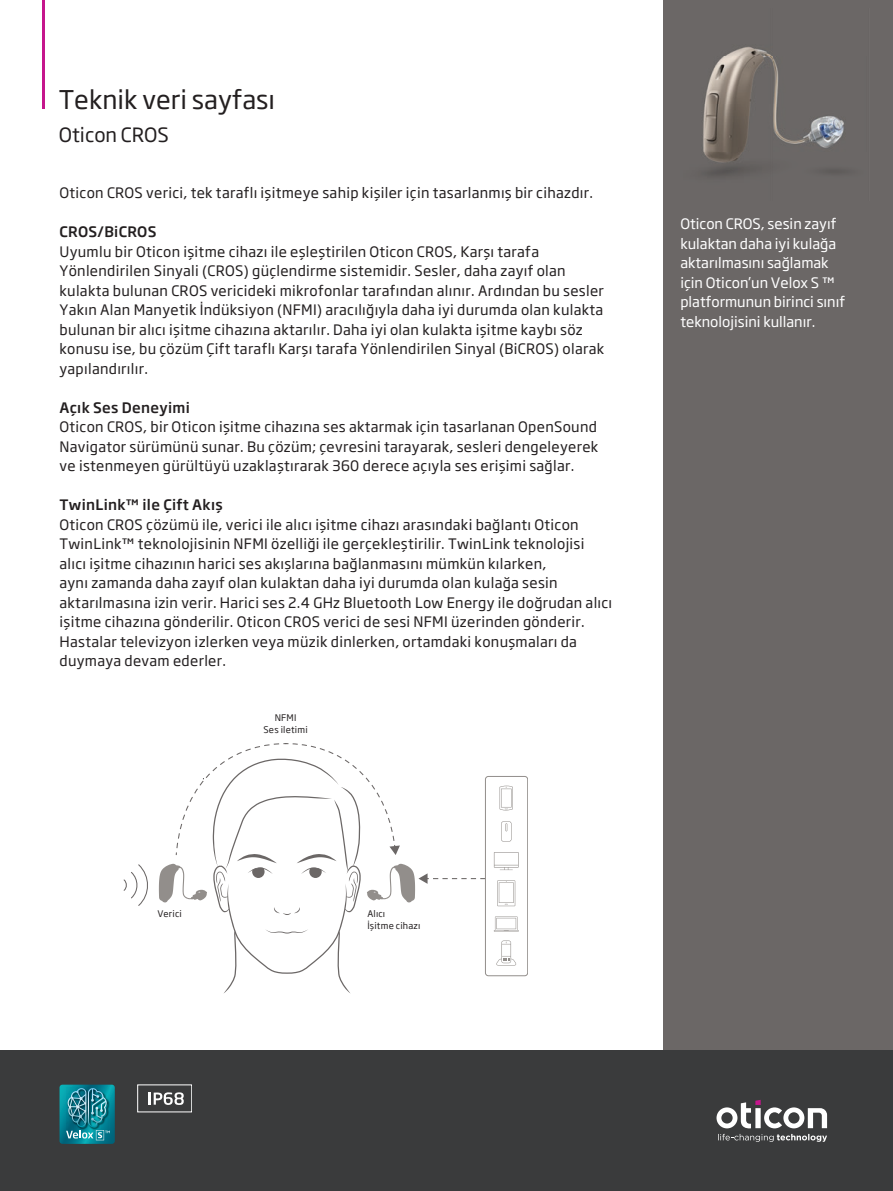
<style>
.page{position:relative;width:893px;height:1191px;background:#fff}
.page>*{position:absolute;margin:0;border:0;box-sizing:border-box;transform-origin:0 0}
.t1{font:25.5px "Soho Gothic Pro";color:#231f20}
.t2{font:19.5px "Soho Gothic Pro";color:#231f20}
.t3{font:14.25px/19.5px "Soho Gothic Pro";letter-spacing:.02em;color:#231f20}
.t4{font:14.25px/19.5px "Soho Gothic Pro";color:#fff}
.t5{font:500 14.25px "Soho Gothic Pro";letter-spacing:.02em;color:#231f20}
.t6{font:9px/12px "Soho Gothic Pro";letter-spacing:.02em;color:#231f20}
</style>
<div class="page">
<div style="left:663px;top:0;width:230px;height:1191px;background:#6b6766"></div>
<div style="left:0;top:1050px;width:893px;height:141px;background:#3a3b3c"></div>
<svg style="left:716px;top:1099px;width:111px;height:42px"></svg>
<svg style="left:60px;top:1084px;width:55px;height:59px;background:#238a99"></svg>
<div style="left:137px;top:1084px;width:55px;height:28px;border:1px solid #fff"></div>
<svg style="left:149px;top:1092px;width:35px;height:13px"></svg>
<svg style="left:124px;top:864px;width:24px;height:42px"></svg>
<svg style="left:159px;top:743px;width:326px;height:250px"></svg>
<div style="left:485px;top:776px;width:43px;height:200px;border:1px solid #928e8b;border-radius:3px"></div>
<svg style="left:500px;top:785px;width:13px;height:25px"></svg>
<svg style="left:494px;top:852px;width:25px;height:18px"></svg>
<svg style="left:494px;top:916px;width:25px;height:15px"></svg>
<svg style="left:497px;top:880px;width:18px;height:26px"></svg>
<svg style="left:496px;top:940px;width:20px;height:25px"></svg>
<svg style="left:501px;top:821px;width:11px;height:20px"></svg>
<img style="left:703px;top:47px;width:141px;height:129px">
<hr style="left:43px;top:0;width:2px;height:47px;background:#c5168c">
<hr style="left:43px;top:47px;width:2px;height:42px;background:#c5168c">
<hr style="left:43px;top:89px;width:2px;height:20px;background:#c5168c">
<h1 class="t1" style="left:59px;top:80px;width:218px">Teknik veri sayfası</h1>
<h2 class="t2" style="left:59px;top:119px;width:112px">Oticon CROS</h2>
<p class="t3" style="left:60px;top:182px;width:535px">Oticon CROS verici, tek taraflı işitmeye sahip kişiler için tasarlanmış bir cihazdır.</p>
<p class="t5" style="left:60px;top:221px;width:99px">CROS/BiCROS</p>
<p class="t3" style="left:60px;top:241px;width:546px">Uyumlu bir Oticon işitme cihazı ile eşleştirilen Oticon CROS, Karşı tarafa Yönlendirilen Sinyali (CROS) güçlendirme sistemidir. Sesler, daha zayıf olan kulakta bulunan CROS vericideki mikrofonlar tarafından alınır. Ardından bu sesler Yakın Alan Manyetik İndüksiyon (NFMI) aracılığıyla daha iyi durumda olan kulakta bulunan bir alıcı işitme cihazına aktarılır. Daha iyi olan kulakta işitme kaybı söz konusu ise, bu çözüm Çift taraflı Karşı tarafa Yönlendirilen Sinyal (BiCROS) olarak yapılandırılır.</p>
<p class="t5" style="left:60px;top:396px;width:132px">Açık Ses Deneyimi</p>
<p class="t3" style="left:60px;top:416px;width:540px;text-align:justify">Oticon CROS, bir Oticon işitme cihazına ses aktarmak için tasarlanan OpenSound Navigator sürümünü sunar. Bu çözüm; çevresini tarayarak, sesleri dengeleyerek ve istenmeyen gürültüyü uzaklaştırarak 360 derece açıyla ses erişimi sağlar.</p>
<p class="t5" style="left:60px;top:494px;width:165px">TwinLink™ ile Çift Akış</p>
<p class="t3" style="left:60px;top:514px;width:554px">Oticon CROS çözümü ile, verici ile alıcı işitme cihazı arasındaki bağlantı Oticon TwinLink™ teknolojisinin NFMI özelliği ile gerçekleştirilir. TwinLink teknolojisi alıcı işitme cihazının harici ses akışlarına bağlanmasını mümkün kılarken,<br>aynı zamanda daha zayıf olan kulaktan daha iyi durumda olan kulağa sesin aktarılmasına izin verir. Harici ses 2.4 GHz Bluetooth Low Energy ile doğrudan alıcı işitme cihazına gönderilir. Oticon CROS verici de sesi NFMI üzerinden gönderir.<br>Hastalar televizyon izlerken veya müzik dinlerken, ortamdaki konuşmaları da duymaya devam ederler.</p>
<p class="t6" style="left:263px;top:711px;width:46px;text-align:center">NFMI<br>Ses iletimi</p>
<p class="t4" style="left:680px;top:213px;width:166px">Oticon CROS, sesin zayıf kulaktan daha iyi kulağa aktarılmasını sağlamak için Oticon’un Velox S ™ platformunun birinci sınıf teknolojisini kullanır.</p>
<p class="t6" style="left:157px;top:907px;width:26px">Verici</p>
<p class="t6" style="left:367px;top:907px;width:55px">Alıcı<br>İşitme cihazı</p>
</div>
